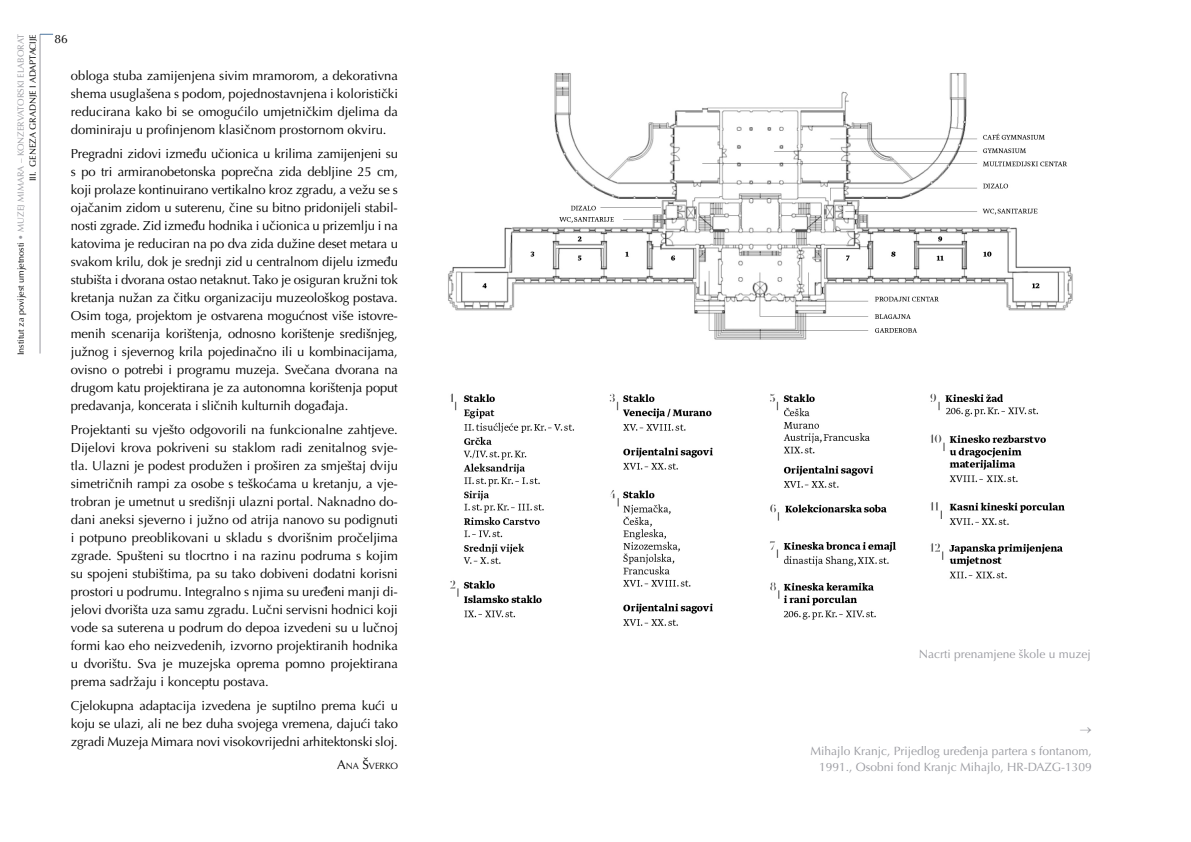
<style>
.page{position:relative;width:1191px;height:842px;background:#fff}
.page>*{position:absolute;margin:0;border:0;box-sizing:border-box;transform-origin:0 0}
.t1{font:13px/18px "Optima LT Pro";letter-spacing:-.01em;color:#000;text-align:justify}
.t2{font:12px/16px "Optima LT Pro";color:#999aa0;text-align:right}
.t3{font:12px "Optima LT Pro";color:#000}
.t4{font:9.1px "Optima LT Pro";color:#000}
.t5{font:9px/11.8px "Optima LT Pro";color:#000;text-align:right}
.s1{color:#999aa0}
.s2{font-size:13px}
</style>
<div class="page">
<hr style="left:40px;top:34px;width:1px;height:319px;background:#999aa0">
<svg style="left:40px;top:34px;width:13px;height:1px"></svg>
<img style="left:448px;top:73px;width:625px;height:553px">
<p class="t5" style="left:15px;top:355px;width:323px;rotate:-90deg">Institut za povijest umjetnosti <span class="s1">• MUZEJ MIMARA – KONZERVATORSKI ELABORAT<br></span>III. GENEZA GRADNJE I ADAPTACIJE</p>
<p class="t3" style="left:54px;top:31px;width:15px">86</p>
<p class="t1" style="left:71px;top:67px;width:328px">obloga stuba zamijenjena sivim mramorom, a dekorativna shema usuglašena s podom, pojednostavnjena i koloristički reducirana kako bi se omogućilo umjetničkim djelima da dominiraju u profinjenom klasičnom prostornom okviru.</p>
<p class="t1" style="left:71px;top:145px;width:328px">Pregradni zidovi između učionica u krilima zamijenjeni su s po tri armiranobetonska poprečna zida debljine 25 cm, koji prolaze kontinuirano vertikalno kroz zgradu, a vežu se s ojačanim zidom u suterenu, čine su bitno pridonijeli stabil&shy;nosti zgrade. Zid između hodnika i učionica u prizemlju i na katovima je reduciran na po dva zida dužine deset metara u svakom krilu, dok je srednji zid u centralnom dijelu između stubišta i dvorana ostao netaknut. Tako je osiguran kružni tok kretanja nužan za čitku organizaciju muzeološkog postava.<br>Osim toga, projektom je ostvarena mogućnost više istovre&shy;menih scenarija korištenja, odnosno korištenje središnjeg, južnog i sjevernog krila pojedinačno ili u kombinacijama, ovisno o potrebi i programu muzeja. Svečana dvorana na drugom katu projektirana je za autonomna korištenja poput predavanja, koncerata i sličnih kulturnih događaja.</p>
<p class="t1" style="left:71px;top:421px;width:328px">Projektanti su vješto odgovorili na funkcionalne zahtjeve.<br>Dijelovi krova pokriveni su staklom radi zenitalnog svje&shy;tla. Ulazni je podest produžen i proširen za smještaj dviju simetričnih rampi za osobe s teškoćama u kretanju, a vje&shy;trobran je umetnut u središnji ulazni portal. Naknadno do&shy;dani aneksi sjeverno i južno od atrija nanovo su podignuti i potpuno preoblikovani u skladu s dvorišnim pročeljima zgrade. Spušteni su tlocrtno i na razinu podruma s kojim su spojeni stubištima, pa su tako dobiveni dodatni korisni prostori u podrumu. Integralno s njima su uređeni manji di&shy;jelovi dvorišta uza samu zgradu. Lučni servisni hodnici koji vode sa suterena u podrum do depoa izvedeni su u lučnoj formi kao eho neizvedenih, izvorno projektiranih hodnika u dvorištu. Sva je muzejska oprema pomno projektirana prema sadržaju i konceptu postava.</p>
<p class="t1" style="left:71px;top:696px;width:328px">Cjelokupna adaptacija izvedena je suptilno prema kući u koju se ulazi, ali ne bez duha svojega vremena, dajući tako zgradi Muzeja Mimara novi visokovrijedni arhitektonski sloj.</p>
<p class="t4" style="left:337px;top:760px;width:62px"><span class="s2">A</span>NA <span class="s2">Š</span>VERKO</p>
<p class="t2" style="left:918px;top:646px;width:174px">Nacrti prenamjene škole u muzej</p>
<p class="t2" style="left:810px;top:743px;width:283px">Mihajlo Kranjc, Prijedlog uređenja partera s fontanom,<br>1991., Osobni fond Kranjc Mihajlo, HR-DAZG-1309</p>
</div>
